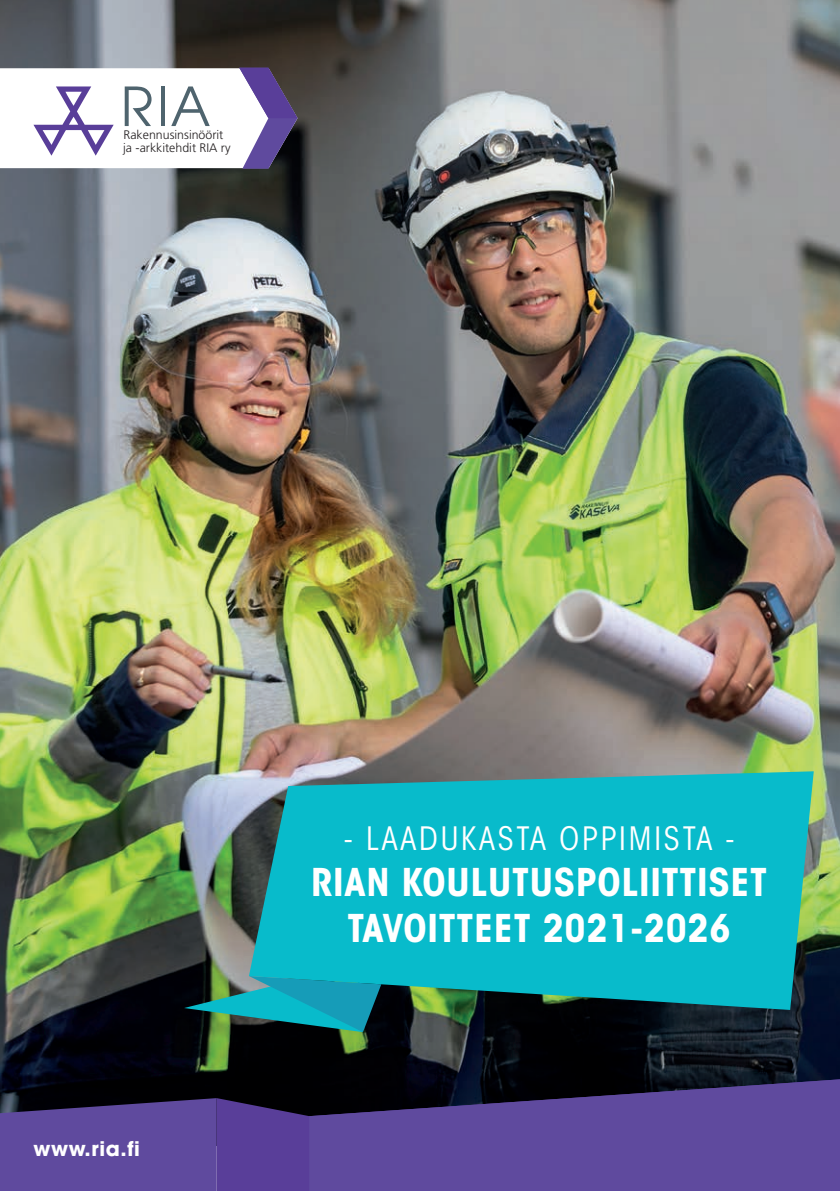
<style>
.page{position:relative;width:840px;height:1191px;background:#fff}
.page>*{position:absolute;margin:0;border:0;box-sizing:border-box;transform-origin:0 0}
.t1{font:700 condensed 38px "ITC Avant Garde Std";letter-spacing:.02em;color:#fff}
.t2{font:condensed 32px "ITC Avant Garde Std";letter-spacing:.09em;color:#fff}
.t3{font:700 20px "ITC Avant Garde Std";letter-spacing:.03em;color:#fff}
.t4{font:300 12.4px/12.4px "Frutiger LT Std";color:#231f20}
</style>
<div class="page">
<img style="left:0;top:0;width:839px;height:1098px">
<svg style="left:0;top:1098px;width:216px;height:93px;background:#574492"></svg>
<svg style="left:216px;top:1079px;width:93px;height:112px;background:#422e72"></svg>
<svg style="left:309px;top:1079px;width:530px;height:112px;background:#4f3e85"></svg>
<svg style="left:0;top:68px;width:297px;height:101px"></svg>
<svg style="left:184px;top:976px;width:197px;height:56px;background:#1d6561"></svg>
<svg style="left:249px;top:771px;width:564px;height:239px;background:#11aebb"></svg>
<p class="t4" style="left:123px;top:129px;width:109px">Rakennusinsinöörit ja -arkkitehdit RIA ry</p>
<p class="t3" style="left:33px;top:1135px;width:108px">www.ria.fi</p>
<p class="t2" style="left:344px;top:819px;width:391px">- LAADUKASTA OPPIMISTA -</p>
<p class="t1" style="left:311px;top:858px;width:457px">RIAN KOULUTUSPOLIITTISET</p>
<p class="t1" style="left:347px;top:904px;width:384px">TAVOITTEET 2021-2026</p>
</div>
